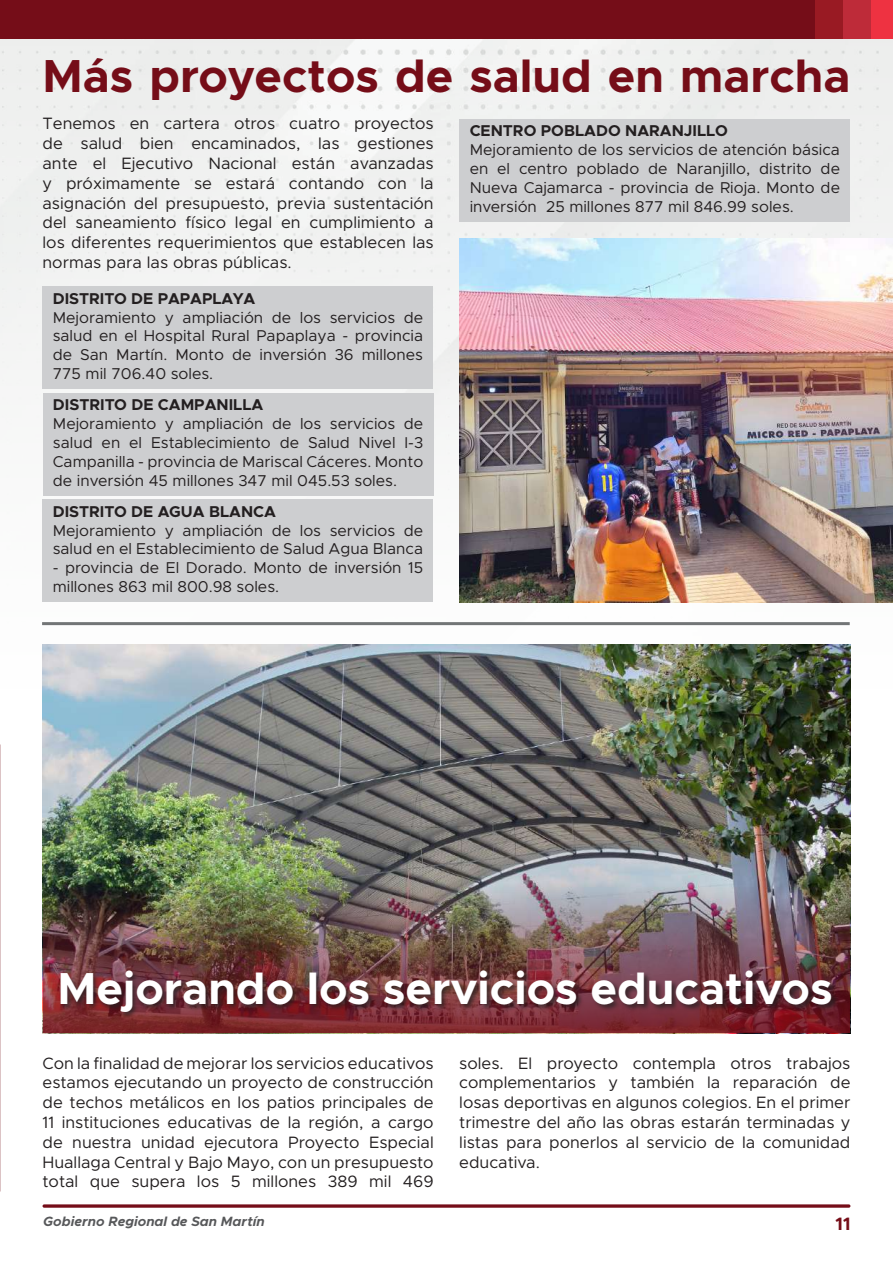
<style>
.page{position:relative;width:893px;height:1263px;background:#fff}
.page>*{position:absolute;margin:0;border:0;box-sizing:border-box;transform-origin:0 0}
.t1{font:700 46.5px "Metropolis";color:#750d18}
.t2{font:700 45px "Metropolis";color:#fff}
.t3{font:700 18px "Metropolis";color:#750d18}
.t4{font:16.5px/19.8px "Metropolis";color:#231f20;text-align:justify}
.t5{font:15.75px/18.9px "Metropolis";color:#231f20;text-align:justify}
.t6{font:700 15.75px "Metropolis";color:#231f20}
.t7{font:italic 700 13.5px "Metropolis";color:#57585a}
</style>
<div class="page">
<img style="left:0;top:38px;width:893px;height:651px">
<img style="left:459px;top:238px;width:433px;height:364px">
<img style="left:43px;top:645px;width:807px;height:239px">
<div style="left:0;top:0;width:893px;height:38px;background:#750d18"></div>
<div style="left:815px;top:0;width:28px;height:38px;background:#991a23"></div>
<div style="left:843px;top:0;width:28px;height:38px;background:#be2b39"></div>
<div style="left:871px;top:0;width:22px;height:38px;background:#ee3241"></div>
<svg style="left:43px;top:1204px;width:807px;height:4px;background:#8c353f"></svg>
<hr style="left:42px;top:622px;width:808px;height:3px;background:#727576">
<img style="left:0;top:745px;width:1px;height:446px">
<img style="left:43px;top:884px;width:807px;height:149px">
<div style="left:59px;top:969px;width:780px;height:50px;background:#231f20;opacity:.75"></div>
<div style="left:43px;top:286px;width:390px;height:103px;background:#cdced0"></div>
<div style="left:43px;top:393px;width:390px;height:103px;background:#cdced0"></div>
<div style="left:43px;top:499px;width:390px;height:103px;background:#cdced0"></div>
<div style="left:459px;top:119px;width:391px;height:103px;background:#cdced0"></div>
<h1 class="t1" style="left:43px;top:47px;width:809px">Más proyectos de salud en marcha</h1>
<p class="t4" style="left:43px;top:114px;width:393px">Tenemos en cartera otros cuatro proyectos de salud bien encaminados, las gestiones ante el Ejecutivo Nacional están avanzadas y próximamente se estará contando con la asignación del presupuesto, previa sustentación del saneamiento físico legal en cumplimiento a los diferentes requerimientos que establecen las normas para las obras públicas.</p>
<p class="t6" style="left:53px;top:288px;width:204px">DISTRITO DE PAPAPLAYA</p>
<p class="t5" style="left:53px;top:308px;width:372px">Mejoramiento y ampliación de los servicios de salud en el Hospital Rural Papaplaya - provincia de San Martín. Monto de inversión 36 millones 775 mil 706.40 soles.</p>
<p class="t6" style="left:53px;top:395px;width:212px">DISTRITO DE CAMPANILLA</p>
<p class="t5" style="left:53px;top:414px;width:372px">Mejoramiento y ampliación de los servicios de salud en el Establecimiento de Salud Nivel I-3<br>Campanilla - provincia de Mariscal Cáceres. Monto de inversión 45 millones 347 mil 045.53 soles.</p>
<p class="t6" style="left:53px;top:501px;width:225px">DISTRITO DE AGUA BLANCA</p>
<p class="t5" style="left:53px;top:521px;width:372px">Mejoramiento y ampliación de los servicios de salud en el Establecimiento de Salud Agua Blanca</p>
<p class="t5" style="left:53px;top:558px;width:372px">- provincia de El Dorado. Monto de inversión 15 millones 863 mil 800.98 soles.</p>
<p class="t6" style="left:470px;top:121px;width:260px">CENTRO POBLADO NARANJILLO</p>
<p class="t5" style="left:470px;top:140px;width:372px">Mejoramiento de los servicios de atención básica en el centro poblado de Naranjillo, distrito de Nueva Cajamarca - provincia de Rioja. Monto de inversión 25 millones 877 mil 846.99 soles.</p>
<h2 class="t2" style="left:57px;top:960px;width:777px">Mejorando los servicios educativos</h2>
<p class="t4" style="left:43px;top:1053px;width:393px">Con la finalidad de mejorar los servicios educativos estamos ejecutando un proyecto de construcción de techos metálicos en los patios principales de 11 instituciones educativas de la región, a cargo de nuestra unidad ejecutora Proyecto Especial Huallaga Central y Bajo Mayo, con un presupuesto total que supera los 5 millones 389 mil 469</p>
<p class="t4" style="left:459px;top:1053px;width:393px">soles. El proyecto contempla otros trabajos complementarios y también la reparación de losas deportivas en algunos colegios. En el primer trimestre del año las obras estarán terminadas y listas para ponerlos al servicio de la comunidad educativa.</p>
<p class="t7" style="left:43px;top:1213px;width:223px">Gobierno Regional de San Martín</p>
<p class="t3" style="left:836px;top:1212px;width:16px">11</p>
</div>
